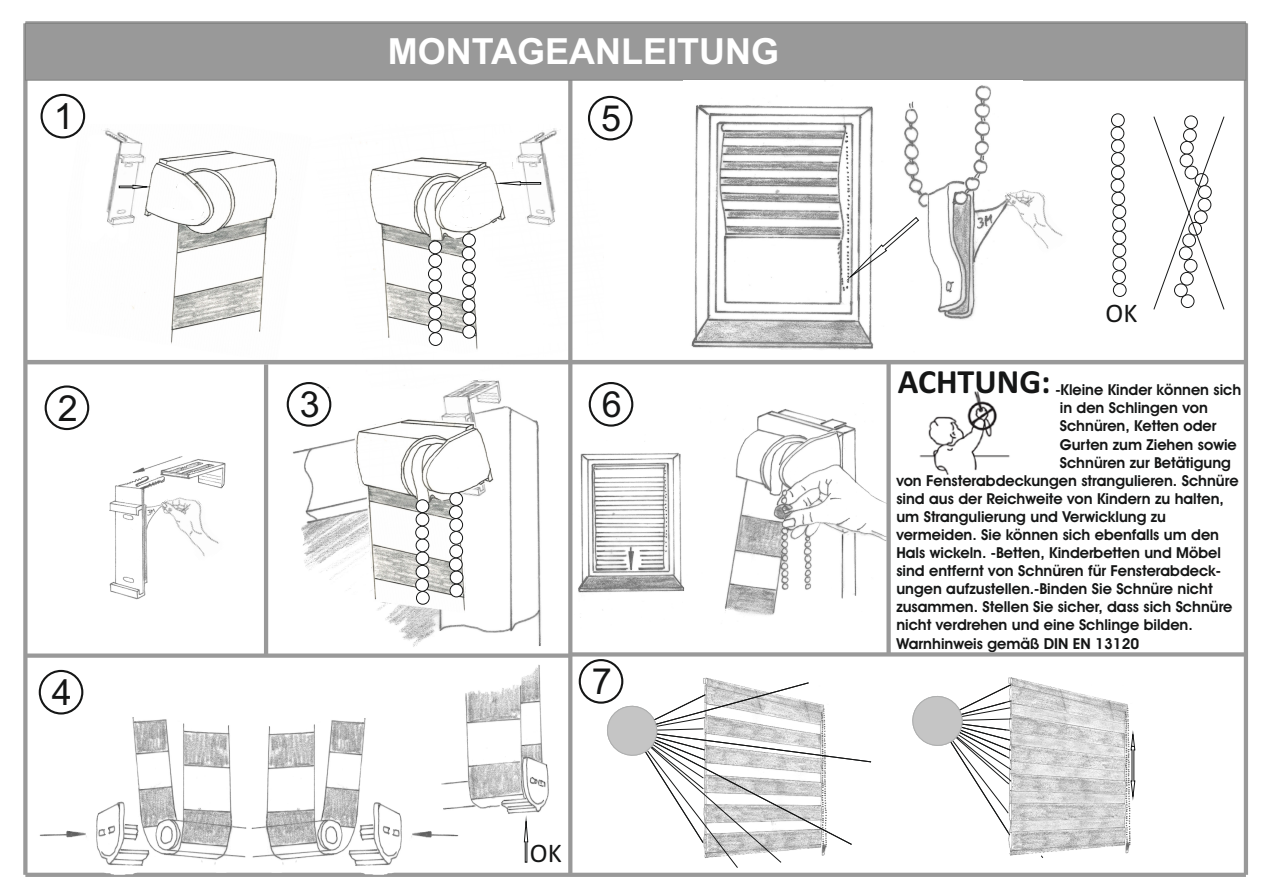
<style>
.page{position:relative;width:1263px;height:893px;background:#fff}
.page>*{position:absolute;margin:0;border:0;box-sizing:border-box;transform-origin:0 0}
.t1{font:700 36px "Arial";color:#fff}
.t2{font:36px "Arial";color:#151616}
.t3{font:700 34.2px "Calibri";color:#151616}
.t4{font:27px "Calibri";color:#151616}
.t5{font:600 15.15px "Avant Garde IT Cby BT";color:#151616}
</style>
<div class="page">
<img style="left:572px;top:396px;width:314px;height:232px">
<img style="left:66px;top:125px;width:538px;height:264px">
<svg style="left:568px;top:81px;width:4px;height:792px;background:#9e9e9e"></svg>
<hr style="left:25px;top:360px;width:1221px;height:4px;background:#999">
<div style="left:25px;top:653px;width:545px;height:5px;background:#999"></div>
<div style="left:886px;top:364px;width:5px;height:290px;background:#999"></div>
<img style="left:919px;top:391px;width:91px;height:84px">
<hr style="left:1244px;top:23px;width:4px;height:852px;background:#999">
<div style="left:23px;top:23px;width:5px;height:852px;background:#999"></div>
<hr style="left:25px;top:21px;width:1221px;height:4px;background:#aeaeae">
<hr style="left:25px;top:873px;width:1221px;height:4px;background:#999">
<div style="left:25px;top:22px;width:1222px;height:59px;background:#999"></div>
<div style="left:41px;top:94px;width:44px;height:44px;border:2px solid #151616;border-radius:50%"></div>
<div style="left:589px;top:382px;width:44px;height:45px;border:2px solid #151616;border-radius:50%"></div>
<div style="left:588px;top:96px;width:45px;height:44px;border:2px solid #151616;border-radius:50%"></div>
<div style="left:39px;top:670px;width:44px;height:44px;border:2px solid #151616;border-radius:50%"></div>
<div style="left:45px;top:385px;width:44px;height:45px;border:2px solid #151616;border-radius:50%"></div>
<div style="left:428px;top:241px;width:14px;height:13px;background:#fff;border:1px solid #151616;border-radius:50%"></div>
<div style="left:462px;top:325px;width:14px;height:14px;background:#fff;border:1px solid #151616;border-radius:50%"></div>
<div style="left:462px;top:312px;width:14px;height:13px;background:#fff;border:1px solid #151616;border-radius:50%"></div>
<div style="left:462px;top:299px;width:13px;height:13px;background:#fff;border:1px solid #151616;border-radius:50%"></div>
<div style="left:462px;top:286px;width:14px;height:13px;background:#fff;border:1px solid #151616;border-radius:50%"></div>
<div style="left:462px;top:272px;width:14px;height:14px;background:#fff;border:1px solid #151616;border-radius:50%"></div>
<div style="left:462px;top:259px;width:14px;height:14px;background:#fff;border:1px solid #151616;border-radius:50%"></div>
<div style="left:462px;top:247px;width:13px;height:13px;background:#fff;border:1px solid #151616;border-radius:50%"></div>
<div style="left:462px;top:233px;width:14px;height:14px;background:#fff;border:1px solid #151616;border-radius:50%"></div>
<div style="left:429px;top:332px;width:13px;height:14px;background:#fff;border:1px solid #151616;border-radius:50%"></div>
<div style="left:428px;top:319px;width:14px;height:14px;background:#fff;border:1px solid #151616;border-radius:50%"></div>
<div style="left:428px;top:306px;width:14px;height:14px;background:#fff;border:1px solid #151616;border-radius:50%"></div>
<div style="left:428px;top:293px;width:14px;height:13px;background:#fff;border:1px solid #151616;border-radius:50%"></div>
<div style="left:428px;top:280px;width:14px;height:13px;background:#fff;border:1px solid #151616;border-radius:50%"></div>
<div style="left:428px;top:267px;width:14px;height:14px;background:#fff;border:1px solid #151616;border-radius:50%"></div>
<div style="left:428px;top:254px;width:14px;height:13px;background:#fff;border:1px solid #151616;border-radius:50%"></div>
<img style="left:513px;top:128px;width:61px;height:102px">
<img style="left:87px;top:128px;width:61px;height:102px">
<img style="left:109px;top:456px;width:117px;height:144px">
<img style="left:157px;top:485px;width:69px;height:79px">
<img style="left:289px;top:405px;width:252px;height:242px">
<hr style="left:264px;top:364px;width:4px;height:291px;background:#999">
<img style="left:435px;top:377px;width:83px;height:125px">
<img style="left:355px;top:418px;width:139px;height:195px">
<div style="left:416px;top:499px;width:13px;height:14px;background:#fff;border:1px solid #151616;border-radius:50%"></div>
<div style="left:450px;top:584px;width:13px;height:13px;background:#fff;border:1px solid #151616;border-radius:50%"></div>
<div style="left:450px;top:571px;width:13px;height:13px;background:#fff;border:1px solid #151616;border-radius:50%"></div>
<div style="left:449px;top:558px;width:14px;height:13px;background:#fff;border:1px solid #151616;border-radius:50%"></div>
<div style="left:449px;top:544px;width:14px;height:14px;background:#fff;border:1px solid #151616;border-radius:50%"></div>
<div style="left:449px;top:531px;width:14px;height:14px;background:#fff;border:1px solid #151616;border-radius:50%"></div>
<div style="left:449px;top:518px;width:14px;height:14px;background:#fff;border:1px solid #151616;border-radius:50%"></div>
<div style="left:449px;top:505px;width:14px;height:14px;background:#fff;border:1px solid #151616;border-radius:50%"></div>
<div style="left:449px;top:492px;width:14px;height:14px;background:#fff;border:1px solid #151616;border-radius:50%"></div>
<div style="left:416px;top:591px;width:14px;height:14px;background:#fff;border:1px solid #151616;border-radius:50%"></div>
<div style="left:415px;top:578px;width:14px;height:14px;background:#fff;border:1px solid #151616;border-radius:50%"></div>
<div style="left:416px;top:565px;width:13px;height:14px;background:#fff;border:1px solid #151616;border-radius:50%"></div>
<div style="left:416px;top:551px;width:13px;height:14px;background:#fff;border:1px solid #151616;border-radius:50%"></div>
<div style="left:416px;top:539px;width:13px;height:13px;background:#fff;border:1px solid #151616;border-radius:50%"></div>
<div style="left:415px;top:526px;width:14px;height:13px;background:#fff;border:1px solid #151616;border-radius:50%"></div>
<div style="left:416px;top:513px;width:13px;height:13px;background:#fff;border:1px solid #151616;border-radius:50%"></div>
<div style="left:287px;top:382px;width:44px;height:45px;border:2px solid #151616;border-radius:50%"></div>
<svg style="left:118px;top:184px;width:36px;height:6px"></svg>
<svg style="left:489px;top:181px;width:53px;height:5px"></svg>
<img style="left:28px;top:711px;width:441px;height:164px">
<img style="left:428px;top:665px;width:121px;height:155px">
<svg style="left:523px;top:811px;width:6px;height:52px"></svg>
<img style="left:683px;top:80px;width:339px;height:270px">
<img style="left:1001px;top:178px;width:62px;height:78px">
<svg style="left:843px;top:216px;width:77px;height:67px"></svg>
<div style="left:1111px;top:192px;width:14px;height:13px;background:#fff;border:1px solid #151616;border-radius:50%"></div>
<div style="left:1111px;top:179px;width:13px;height:13px;background:#fff;border:1px solid #151616;border-radius:50%"></div>
<div style="left:1111px;top:166px;width:14px;height:13px;background:#fff;border:1px solid #151616;border-radius:50%"></div>
<div style="left:1111px;top:152px;width:14px;height:14px;background:#fff;border:1px solid #151616;border-radius:50%"></div>
<div style="left:1111px;top:139px;width:14px;height:14px;background:#fff;border:1px solid #151616;border-radius:50%"></div>
<div style="left:1111px;top:127px;width:13px;height:13px;background:#fff;border:1px solid #151616;border-radius:50%"></div>
<div style="left:1111px;top:113px;width:14px;height:14px;background:#fff;border:1px solid #151616;border-radius:50%"></div>
<div style="left:1113px;top:283px;width:13px;height:14px;background:#fff;border:1px solid #151616;border-radius:50%"></div>
<div style="left:1112px;top:270px;width:14px;height:14px;background:#fff;border:1px solid #151616;border-radius:50%"></div>
<div style="left:1112px;top:257px;width:14px;height:14px;background:#fff;border:1px solid #151616;border-radius:50%"></div>
<div style="left:1112px;top:244px;width:14px;height:13px;background:#fff;border:1px solid #151616;border-radius:50%"></div>
<div style="left:1112px;top:231px;width:14px;height:13px;background:#fff;border:1px solid #151616;border-radius:50%"></div>
<div style="left:1112px;top:218px;width:14px;height:14px;background:#fff;border:1px solid #151616;border-radius:50%"></div>
<div style="left:1112px;top:205px;width:14px;height:14px;background:#fff;border:1px solid #151616;border-radius:50%"></div>
<svg style="left:1153px;top:116px;width:72px;height:194px"></svg>
<img style="left:1008px;top:677px;width:31px;height:7px">
<div style="left:570px;top:652px;width:676px;height:5px;background:#999"></div>
<svg style="left:606px;top:682px;width:266px;height:186px"></svg>
<svg style="left:912px;top:684px;width:224px;height:174px"></svg>
<div style="left:579px;top:659px;width:44px;height:45px;border:2px solid #151616;border-radius:50%"></div>
<h1 class="t2" style="left:54px;top:103px;width:22px">1</h1>
<h1 class="t1" style="left:388px;top:38px;width:393px">MONTAGEANLEITUNG</h1>
<h1 class="t2" style="left:601px;top:105px;width:22px">5</h1>
<h1 class="t2" style="left:58px;top:394px;width:22px">2</h1>
<h1 class="t2" style="left:300px;top:391px;width:22px">3</h1>
<h1 class="t2" style="left:52px;top:679px;width:22px">4</h1>
<h1 class="t2" style="left:602px;top:391px;width:22px">6</h1>
<h1 class="t2" style="left:592px;top:668px;width:22px">7</h1>
<h3 class="t4" style="left:530px;top:842px;width:33px">OK</h3>
<h3 class="t4" style="left:1105px;top:302px;width:33px">OK</h3>
<h2 class="t3" style="left:898px;top:367px;width:154px">ACHTUNG:</h2>
<p class="t5" style="left:1055px;top:384px;width:187px">-Kleine Kinder können sich</p>
<p class="t5" style="left:1060px;top:402px;width:150px">in den Schlingen von</p>
<p class="t5" style="left:1060px;top:420px;width:158px">Schnüren, Ketten oder</p>
<p class="t5" style="left:1060px;top:438px;width:178px">Gurten zum Ziehen sowie</p>
<p class="t5" style="left:1060px;top:456px;width:173px">Schnüren zur Betätigung</p>
<p class="t5" style="left:896px;top:474px;width:344px">von Fensterabdeckungen strangulieren. Schnüre</p>
<p class="t5" style="left:896px;top:492px;width:329px">sind aus der Reichweite von Kindern zu halten,</p>
<p class="t5" style="left:896px;top:510px;width:271px">um Strangulierung und Verwicklung zu</p>
<p class="t5" style="left:896px;top:528px;width:324px">vermeiden. Sie können sich ebenfalls um den</p>
<p class="t5" style="left:896px;top:547px;width:326px">Hals wickeln. -Betten, Kinderbetten und Möbel</p>
<p class="t5" style="left:896px;top:565px;width:326px">sind entfernt von Schnüren für Fensterabdeck-</p>
<p class="t5" style="left:896px;top:583px;width:318px">ungen aufzustellen.-Binden Sie Schnüre nicht</p>
<p class="t5" style="left:896px;top:601px;width:338px">zusammen. Stellen Sie sicher, dass sich Schnüre</p>
<p class="t5" style="left:896px;top:619px;width:298px">nicht verdrehen und eine Schlinge bilden.</p>
<p class="t5" style="left:896px;top:637px;width:245px">Warnhinweis gemäß DIN EN 13120</p>
</div>
